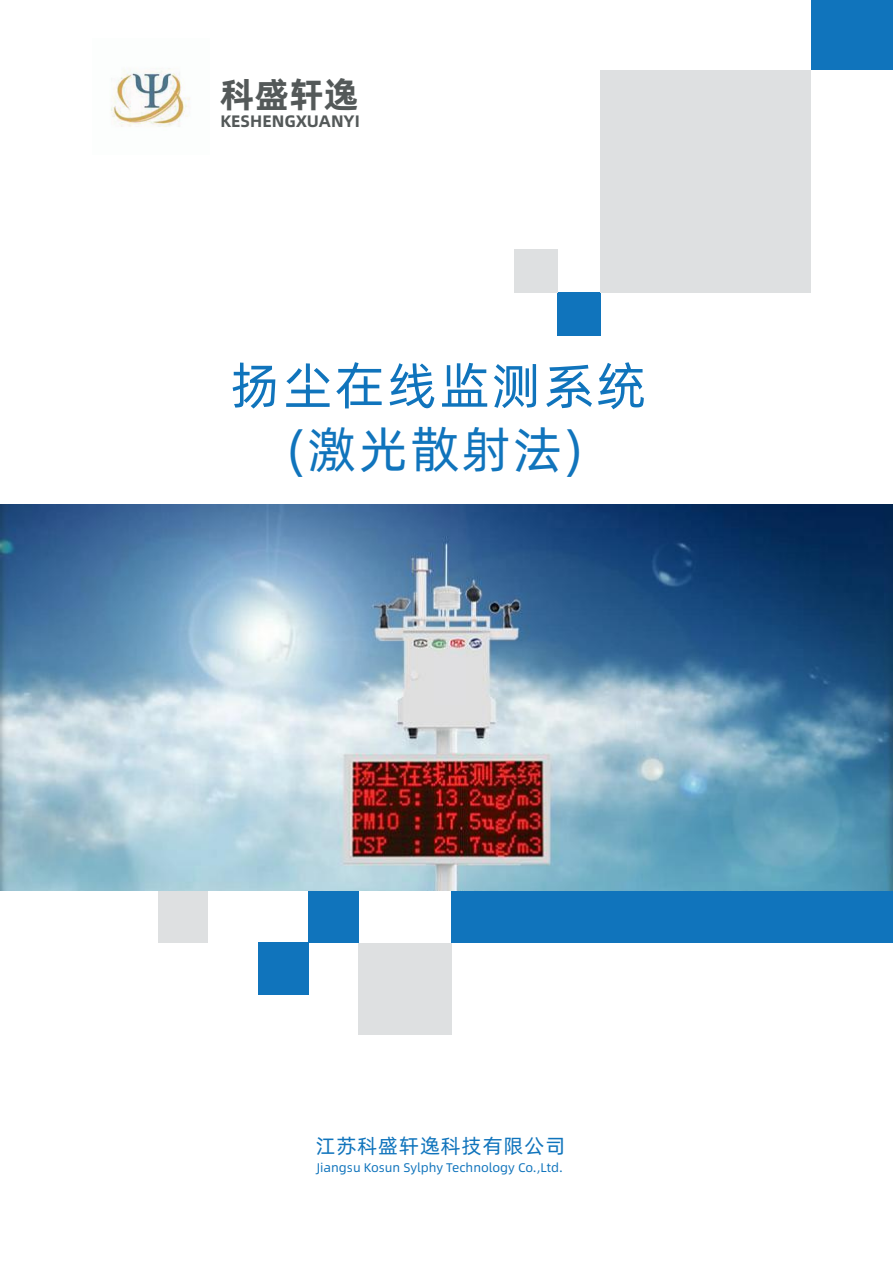
<style>
.page{position:relative;width:893px;height:1263px;background:#fff}
.page>*{position:absolute;margin:0;border:0;box-sizing:border-box;transform-origin:0 0}
.t1{font:50.55px "Alibaba Pu Hui Ti R";letter-spacing:.05em;color:#1074bc}
.t2{font:49.65px "Alibaba Pu Hui Ti R";letter-spacing:.05em;color:#1074bc}
.t3{font:35.25px "Alibaba Pu Hui Ti B";color:#545959}
.t4{font:20.25px "Alibaba Pu Hui Ti R";letter-spacing:.05em;color:#1074bc}
.t5{font:16.65px "Alibaba Pu Hui Ti B";color:#545959}
.t6{font:12.6px "Alibaba Pu Hui Ti R";color:#1074bc}
</style>
<div class="page">
<div style="left:557px;top:292px;width:43px;height:43px;background:#1074bc"></div>
<div style="left:514px;top:249px;width:44px;height:43px;background:#dee0e1"></div>
<div style="left:601px;top:70px;width:210px;height:222px;background:#dee0e1"></div>
<div style="left:811px;top:0;width:82px;height:70px;background:#1074bc"></div>
<div style="left:452px;top:890px;width:441px;height:53px;background:#1074bc"></div>
<div style="left:309px;top:890px;width:49px;height:53px;background:#1074bc"></div>
<div style="left:158px;top:890px;width:49px;height:53px;background:#dee0e1"></div>
<div style="left:259px;top:943px;width:50px;height:52px;background:#1074bc"></div>
<div style="left:358px;top:943px;width:94px;height:91px;background:#dee0e1"></div>
<img style="left:1px;top:505px;width:891px;height:385px">
<img style="left:111px;top:68px;width:79px;height:59px">
<h3 class="t3" style="left:220px;top:66px;width:140px">科盛轩逸</h3>
<h3 class="t5" style="left:220px;top:108px;width:141px">KESHENGXUANYI</h3>
<h1 class="t1" style="left:231px;top:348px;width:417px">扬尘在线监测系统</h1>
<h2 class="t2" style="left:288px;top:412px;width:296px">(激光散射法)</h2>
<h3 class="t4" style="left:316px;top:1130px;width:251px">江苏科盛轩逸科技有限公司</h3>
<p class="t6" style="left:317px;top:1158px;width:248px">Jiangsu Kosun Sylphy Technology Co.,Ltd.</p>
</div>
